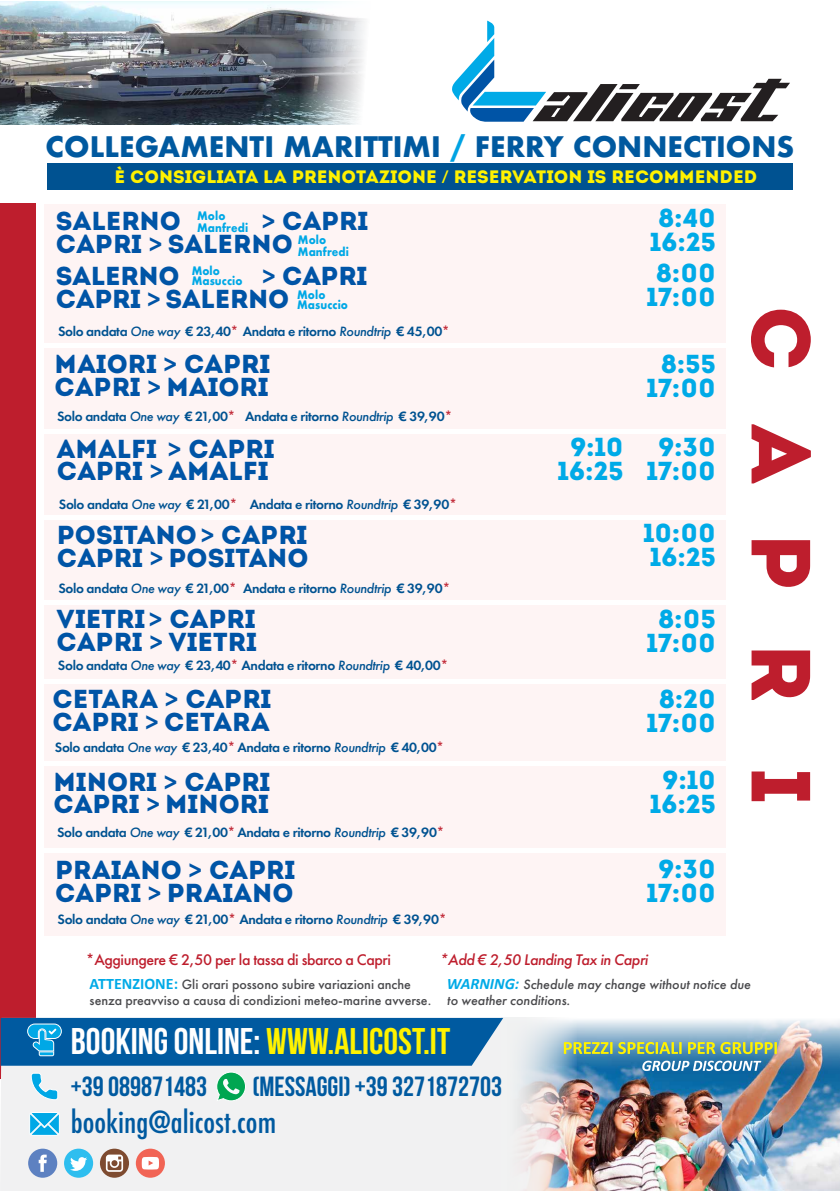
<style>
.page{position:relative;width:840px;height:1191px;background:#fff}
.page>*{position:absolute;margin:0;border:0;box-sizing:border-box;transform-origin:0 0}
.t1{font:83.6px "Intro";color:#be1e2d}
.t2{font:700 37px "Bebas Neue";color:#fff}
.t3{font:500 condensed 29.6px "Futura";color:#005aa0}
.t4{font:700 27.8px "Bebas Neue";color:#005aa0}
.t5{font:700 27.6px "Futura";color:#00599f}
.t6{font:26px/22.8px "Intro";color:#0054a6}
.t7{font:26px/24px "Intro";letter-spacing:.01em;color:#00aae7;text-align:center}
.t8{font:18px "Intro";color:#fff200}
.t9{font:500 16px "Futura PT";letter-spacing:-.025em;color:#be1e2d}
.t10{font:italic 500 16px "Futura PT";letter-spacing:-.025em;color:#be1e2d}
.t11{font:600 14px "Futura PT";letter-spacing:-.025em;color:#005291}
.t12{font:500 14px/16px "Futura PT";color:#4a4a4d}
.t13{font:italic 500 14px/16px "Futura PT";color:#4a4a4d}
.t14{font:700 13px/12px "Futura PT";letter-spacing:.01em;color:#00a8e6;scale:.9 1}
.s1{color:#00a3e3}
.s2{font-family:"Bebas Neue"}
.s3{font-family:"Futura PT";font-weight:600}
.s4{font-weight:500;font-style:italic}
.s5{color:#be1e2d}
.s6{font-family:"Calibri";font-weight:700;font-size:16px;color:#00aae7}
.s7{color:#fff200}
</style>
<div class="page">
<img style="left:0;top:1px;width:288px;height:123px">
<svg style="left:288px;top:1px;width:77px;height:124px"></svg>
<div style="left:0;top:204px;width:35px;height:874px;background:#be1e2d"></div>
<div style="left:47px;top:163px;width:745px;height:27px;background:#005291"></div>
<svg style="left:452px;top:21px;width:337px;height:101px"></svg>
<div style="left:0;top:1018px;width:501px;height:173px;background:#f1f1f2"></div>
<img style="left:576px;top:1071px;width:263px;height:120px">
<img style="left:503px;top:1017px;width:336px;height:54px">
<div style="left:28px;top:1148px;width:29px;height:29px;background:#5d81c1;border-radius:50%"></div>
<svg style="left:39px;top:1154px;width:8px;height:17px"></svg>
<div style="left:136px;top:1148px;width:29px;height:29px;background:#f16455;border-radius:50%"></div>
<svg style="left:142px;top:1156px;width:17px;height:13px"></svg>
<svg style="left:100px;top:1148px;width:29px;height:29px"></svg>
<svg style="left:106px;top:1154px;width:17px;height:17px"></svg>
<div style="left:64px;top:1148px;width:29px;height:29px;background:#2ebeef;border-radius:50%"></div>
<svg style="left:70px;top:1157px;width:17px;height:13px"></svg>
<img style="left:501px;top:1018px;width:75px;height:173px">
<svg style="left:31px;top:1072px;width:27px;height:28px"></svg>
<svg style="left:29px;top:1112px;width:31px;height:23px"></svg>
<div style="left:1px;top:1018px;width:502px;height:47px;background:#005aa0"></div>
<svg style="left:216px;top:1071px;width:30px;height:30px"></svg>
<svg style="left:563px;top:1042px;width:49px;height:12px"></svg>
<svg style="left:618px;top:1042px;width:63px;height:12px"></svg>
<svg style="left:687px;top:1042px;width:89px;height:12px"></svg>
<svg style="left:642px;top:1060px;width:118px;height:11px"></svg>
<div style="left:44px;top:605px;width:681px;height:73px;background:#fef4f4"></div>
<div style="left:44px;top:434px;width:681px;height:81px;background:#fef4f4"></div>
<div style="left:44px;top:520px;width:681px;height:80px;background:#fef4f4"></div>
<div style="left:44px;top:684px;width:681px;height:77px;background:#fef4f4"></div>
<div style="left:44px;top:348px;width:681px;height:81px;background:#fef4f4"></div>
<div style="left:44px;top:766px;width:681px;height:82px;background:#fef4f4"></div>
<div style="left:44px;top:853px;width:681px;height:82px;background:#fef4f4"></div>
<div style="left:44px;top:204px;width:681px;height:139px;background:#fef4f4"></div>
<h3 class="t5" style="left:46px;top:126px;width:749px">COLLEGAMENTI MARITTIMI <span class="s1">/</span> FERRY CONNECTIONS</h3>
<p class="t8" style="left:114px;top:165px;width:643px">È CONSIGLIATA LA PRENOTAZIONE <span class="s2">/</span> RESERVATION IS RECOMMENDED</p>
<h3 class="t6" style="left:56px;top:209px;width:126px">SALERNO</h3>
<p class="t14" style="left:197px;top:209px;width:58px">Molo<br>Manfredi</p>
<h3 class="t6" style="left:56px;top:209px;width:313px;text-indent:206px"><span class="s3">&gt;</span> CAPRI<br>CAPRI <span class="s3">&gt;</span> SALERNO</h3>
<h3 class="t6" style="left:56px;top:264px;width:125px">SALERNO</h3>
<p class="t14" style="left:298px;top:233px;width:58px">Molo<br>Manfredi</p>
<p class="t14" style="left:191px;top:265px;width:58px;line-height:10px">Molo<br>Masuccio</p>
<h3 class="t6" style="left:56px;top:264px;width:312px;text-indent:206px"><span class="s3">&gt;</span> CAPRI<br>CAPRI <span class="s3">&gt;</span> SALERNO</h3>
<p class="t14" style="left:297px;top:289px;width:58px;line-height:10px">Molo<br>Masuccio</p>
<p class="t11" style="left:58px;top:322px;width:393px">Solo andata <span class="s4">One way</span> € 23,40<span class="s5">*</span> Andata e ritorno <span class="s4">Roundtrip</span> € 45,00<span class="s5">*</span></p>
<h3 class="t6" style="left:55px;top:352px;width:217px;line-height:23.4px">MAIORI <span class="s3">&gt;</span> CAPRI<br>CAPRI <span class="s3">&gt;</span> MAIORI</h3>
<p class="t11" style="left:57px;top:407px;width:396px">Solo andata <span class="s4">One way</span> € 21,00<span class="s5">*</span> Andata e ritorno <span class="s4">Roundtrip</span> € 39,90<span class="s5">*</span></p>
<h3 class="t7" style="left:649px;top:205px;width:67px">8:40<br>16:25</h3>
<h3 class="t7" style="left:646px;top:260px;width:70px">8:00<br>17:00</h3>
<h3 class="t7" style="left:646px;top:352px;width:70px">8:55<br>17:00</h3>
<h3 class="t6" style="left:57px;top:437px;width:219px">AMALFI <span class="s3">&gt;</span> CAPRI<br>CAPRI <span class="s3">&gt;</span> AMALFI</h3>
<h3 class="t7" style="left:646px;top:435px;width:70px">9:30<br>17:00</h3>
<h3 class="t7" style="left:557px;top:435px;width:67px">9:10<br>16:25</h3>
<p class="t11" style="left:59px;top:495px;width:399px">Solo andata <span class="s4">One way</span> € 21,00<span class="s5">*</span> Andata e ritorno <span class="s4">Roundtrip</span> € 39,90<span class="s5">*</span></p>
<h3 class="t6" style="left:57px;top:524px;width:253px">POSITANO <span class="s3">&gt;</span> CAPRI<br>CAPRI <span class="s3">&gt;</span> POSITANO</h3>
<h3 class="t7" style="left:643px;top:521px;width:74px;text-align:left">10:00<br>16:25</h3>
<p class="t11" style="left:58px;top:579px;width:393px">Solo andata <span class="s4">One way</span> € 21,00<span class="s5">*</span> Andata e ritorno <span class="s4">Roundtrip</span> € 39,90<span class="s5">*</span></p>
<h3 class="t6" style="left:57px;top:607px;width:201px">VIETRI <span class="s3">&gt;</span> CAPRI<br>CAPRI <span class="s3">&gt;</span> VIETRI</h3>
<h3 class="t7" style="left:646px;top:607px;width:70px">8:05<br>17:00</h3>
<p class="t11" style="left:58px;top:656px;width:392px">Solo andata <span class="s4">One way</span> € 23,40<span class="s5">*</span> Andata e ritorno <span class="s4">Roundtrip</span> € 40,00<span class="s5">*</span></p>
<h3 class="t6" style="left:52px;top:687px;width:220px">CETARA <span class="s3">&gt;</span> CAPRI<br>CAPRI <span class="s3">&gt;</span> CETARA</h3>
<p class="t11" style="left:55px;top:738px;width:390px">Solo andata <span class="s4">One way</span> € 23,40<span class="s5">*</span> Andata e ritorno <span class="s4">Roundtrip</span> € 40,00<span class="s5">*</span></p>
<h3 class="t6" style="left:53px;top:770px;width:218px">MINORI <span class="s3">&gt;</span> CAPRI<br>CAPRI <span class="s3">&gt;</span> MINORI</h3>
<p class="t11" style="left:57px;top:823px;width:389px">Solo andata <span class="s4">One way</span> € 21,00<span class="s5">*</span>Andata e ritorno <span class="s4">Roundtrip</span> € 39,90<span class="s5">*</span></p>
<h3 class="t6" style="left:55px;top:858px;width:241px">PRAIANO <span class="s3">&gt;</span> CAPRI<br>CAPRI <span class="s3">&gt;</span> PRAIANO</h3>
<p class="t11" style="left:57px;top:910px;width:390px">Solo andata <span class="s4">One way</span> € 21,00<span class="s5">*</span> Andata e ritorno <span class="s4">Roundtrip</span> € 39,90<span class="s5">*</span></p>
<h3 class="t7" style="left:646px;top:687px;width:70px">8:20<br>17:00</h3>
<h3 class="t7" style="left:649px;top:768px;width:67px">9:10<br>16:25</h3>
<h3 class="t7" style="left:646px;top:856px;width:70px">9:30<br>17:00</h3>
<h1 class="t1" style="left:830px;top:306px;width:499px;rotate:90deg">CAPR I</h1>
<p class="t9" style="left:86px;top:950px;width:306px">*Aggiungere € 2,50 per la tassa di sbarco a Capri</p>
<p class="t12" style="left:90px;top:976px;width:343px"><span class="s6">ATTENZIONE:</span> Gli orari possono subire variazioni anche senza preavviso a causa di condizioni meteo-marine avverse.</p>
<p class="t13" style="left:446px;top:976px;width:305px"><span class="s6">WARNING:</span> Schedule may change without notice due to weather conditions.</p>
<p class="t10" style="left:439px;top:949px;width:210px">*Add € 2,50 Landing Tax in Capri</p>
<h2 class="t2" style="left:71px;top:1021px;width:380px">BOOKING ONLINE: <span class="s7">WWW.ALICOST.IT</span></h2>
<h3 class="t4" style="left:252px;top:1071px;width:251px">(MESSAGGI) +39 3271872703</h3>
<h3 class="t3" style="left:71px;top:1102px;width:207px">booking@alicost.com</h3>
<h3 class="t4" style="left:71px;top:1071px;width:138px">+39 089871483</h3>
</div>
